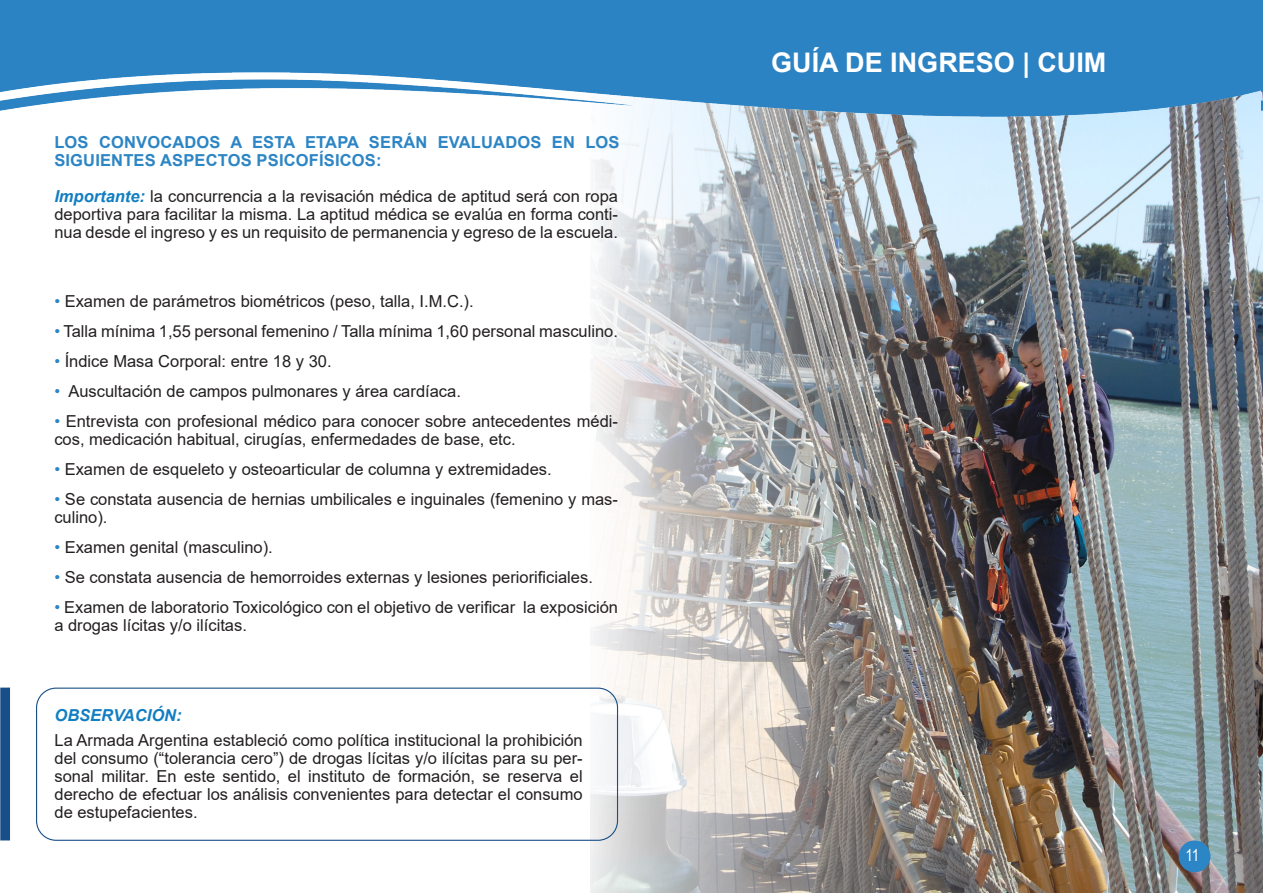
<style>
.page{position:relative;width:1263px;height:893px;background:#fff}
.page>*{position:absolute;margin:0;border:0;box-sizing:border-box;transform-origin:0 0}
.t1{font:700 27px "Arial";color:#fff}
.t2{font:16.5px/18px "Arial";color:#231f20}
.t3{font:700 16.5px/18px "Arial";letter-spacing:.01em;color:#2c85c4}
.t4{font:italic 700 16.5px "Arial";color:#127ec2}
.t5{font:16.5px "Arial Narrow";color:#fff}
.s1{font-weight:700;font-style:italic;color:#127ec2}
.s2{color:#2c85c4}
</style>
<div class="page">
<img style="left:590px;top:116px;width:673px;height:777px">
<img style="left:0;top:0;width:1261px;height:116px">
<div style="left:36px;top:688px;width:582px;height:153px;border:1px solid #184f89;border-radius:20px"></div>
<div style="left:1179px;top:840px;width:31px;height:32px;background:#2c85c4;border-radius:50%"></div>
<div style="left:1px;top:688px;width:8px;height:152px;background:#184f89"></div>
<div style="left:0;top:688px;width:10px;height:152px;border:2px solid #184f89"></div>
<img style="left:1261px;top:0;width:2px;height:118px">
<p class="t3" style="left:54px;top:133px;width:567px">LOS CONVOCADOS A ESTA ETAPA SERÁN EVALUADOS EN LOS<br>SIGUIENTES ASPECTOS PSICOFÍSICOS:</p>
<p class="t2" style="left:54px;top:187px;width:565px;text-align:justify"><span class="s1">Importante:</span> la concurrencia a la revisación médica de aptitud será con ropa deportiva para facilitar la misma. La aptitud médica se evalúa en forma conti&shy;nua desde el ingreso y es un requisito de permanencia y egreso de la escuela.</p>
<p class="t2" style="left:54px;top:292px;width:421px"><span class="s2">•</span> Examen de parámetros biométricos (peso, talla, I.M.C.).</p>
<p class="t2" style="left:54px;top:322px;width:565px"><span class="s2">•</span> Talla mínima 1,55 personal femenino / Talla mínima 1,60 personal masculino.</p>
<p class="t2" style="left:54px;top:352px;width:279px"><span class="s2">•</span> Índice Masa Corporal: entre 18 y 30.</p>
<p class="t2" style="left:54px;top:382px;width:408px"><span class="s2">•</span> Auscultación de campos pulmonares y área cardíaca.</p>
<p class="t2" style="left:54px;top:412px;width:565px"><span class="s2">•</span> Entrevista con profesional médico para conocer sobre antecedentes médi&shy;cos, medicación habitual, cirugías, enfermedades de base, etc.</p>
<p class="t2" style="left:54px;top:460px;width:499px"><span class="s2">•</span> Examen de esqueleto y osteoarticular de columna y extremidades.</p>
<p class="t2" style="left:54px;top:490px;width:565px"><span class="s2">•</span> Se constata ausencia de hernias umbilicales e inguinales (femenino y mas&shy;culino).</p>
<p class="t2" style="left:54px;top:538px;width:220px"><span class="s2">•</span> Examen genital (masculino).</p>
<p class="t2" style="left:54px;top:568px;width:540px"><span class="s2">•</span> Se constata ausencia de hemorroides externas y lesiones periorificiales.</p>
<p class="t2" style="left:54px;top:598px;width:565px"><span class="s2">•</span> Examen de laboratorio Toxicológico con el objetivo de verificar la exposición a drogas lícitas y/o ilícitas.</p>
<p class="t4" style="left:54px;top:704px;width:129px">OBSERVACIÓN:</p>
<p class="t2" style="left:54px;top:731px;width:530px;text-align:justify">La Armada Argentina estableció como política institucional la prohibición del consumo (“tolerancia cero”) de drogas lícitas y/o ilícitas para su per&shy;sonal militar. En este sentido, el instituto de formación, se reserva el derecho de efectuar los análisis convenientes para detectar el consumo de estupefacientes.</p>
<p class="t1" style="left:771px;top:44px;width:337px">GUÍA DE INGRESO | CUIM</p>
<p class="t5" style="left:1185px;top:843px;width:16px">11</p>
</div>
